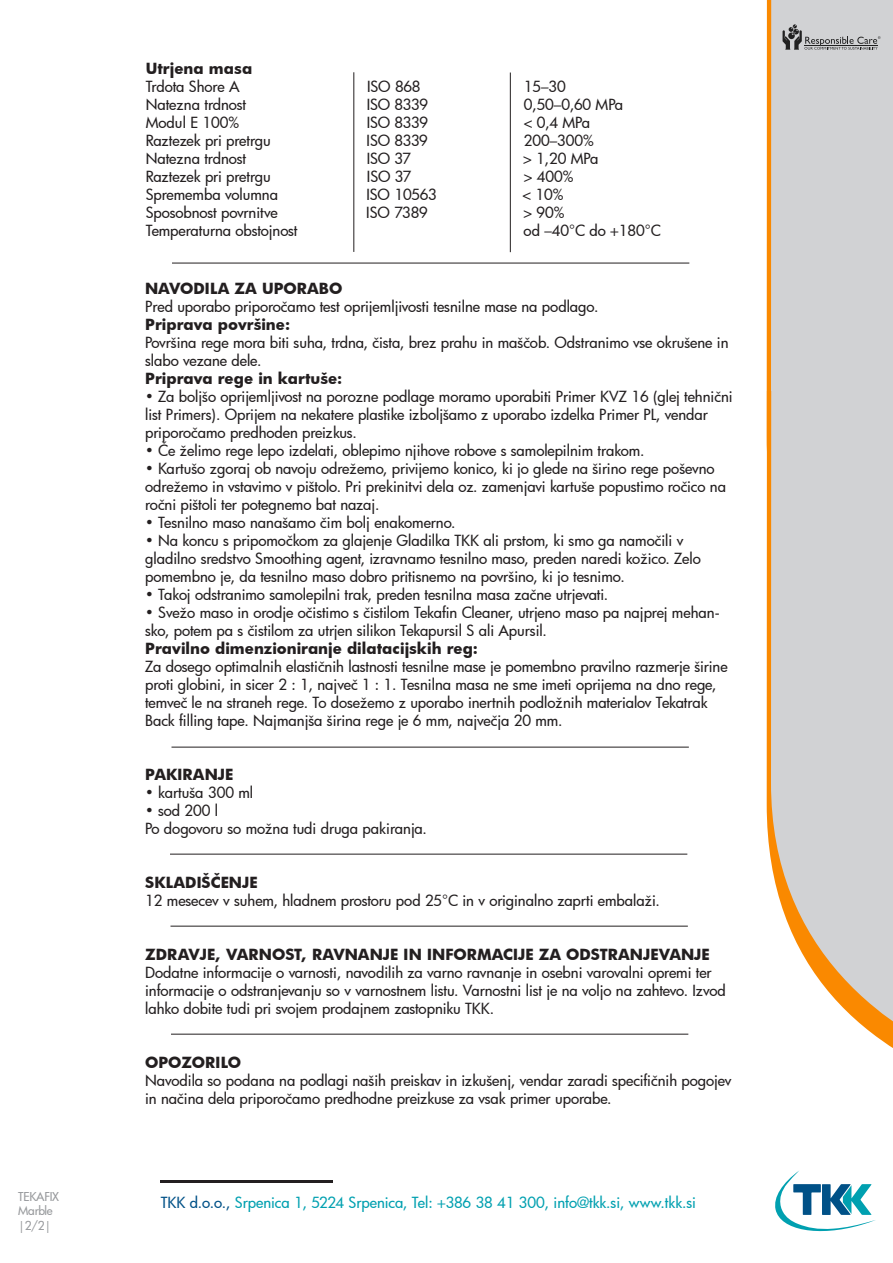
<style>
.page{position:relative;width:893px;height:1263px;background:#fff}
.page>*{position:absolute;margin:0;border:0;box-sizing:border-box;transform-origin:0 0}
.t1{font:500 15px/18px "Futura";letter-spacing:-.005em;color:#231f20}
.t2{font:700 15px "Futura";color:#231f20}
.t3{font:500 15px "Futura";color:#00a0b0}
.t4{font:500 12px/14.4px "Futura";letter-spacing:-.025em;color:#97999c}
.s1{color:#005187}
</style>
<div class="page">
<div style="left:771px;top:0;width:122px;height:392px;background:#d1d2d4"></div>
<svg style="left:782px;top:24px;width:98px;height:26px;background:#abacad"></svg>
<svg style="left:775px;top:1171px;width:101px;height:61px"></svg>
<hr style="left:161px;top:1180px;width:172px;height:2px;background:#231f20">
<hr style="left:767px;top:392px;width:4px;height:468px;background:#fa8900">
<svg style="left:771px;top:392px;width:122px;height:656px;background:#d7d2cd"></svg>
<hr style="left:171px;top:1034px;width:517px;height:1px;background:#231f20">
<hr style="left:171px;top:747px;width:518px;height:1px;background:#231f20">
<hr style="left:170px;top:854px;width:517px;height:1px;background:#231f20">
<hr style="left:170px;top:926px;width:518px;height:1px;background:#231f20">
<hr style="left:354px;top:72px;width:1px;height:180px;background:#231f20">
<hr style="left:510px;top:73px;width:1px;height:179px;background:#231f20">
<hr style="left:172px;top:263px;width:517px;height:1px;background:#231f20">
<p class="t2" style="left:146px;top:58px;width:108px">Utrjena masa</p>
<p class="t1" style="left:146px;top:78px;width:95px">Trdota Shore A</p>
<p class="t1" style="left:367px;top:78px;width:55px">ISO 868</p>
<p class="t1" style="left:524px;top:78px;width:44px">15–30</p>
<p class="t1" style="left:146px;top:96px;width:102px">Natezna trdnost</p>
<p class="t1" style="left:367px;top:96px;width:63px">ISO 8339</p>
<p class="t1" style="left:524px;top:96px;width:101px">0,50–0,60 MPa</p>
<p class="t1" style="left:146px;top:114px;width:95px">Modul E 100%</p>
<p class="t1" style="left:367px;top:114px;width:63px">ISO 8339</p>
<p class="t1" style="left:524px;top:114px;width:68px">&lt; 0,4 MPa</p>
<p class="t1" style="left:146px;top:132px;width:127px">Raztezek pri pretrgu</p>
<p class="t1" style="left:367px;top:132px;width:63px">ISO 8339</p>
<p class="t1" style="left:524px;top:132px;width:72px">200–300%</p>
<p class="t1" style="left:146px;top:150px;width:102px">Natezna trdnost</p>
<p class="t1" style="left:367px;top:150px;width:46px">ISO 37</p>
<p class="t1" style="left:523px;top:150px;width:77px">&gt; 1,20 MPa</p>
<p class="t1" style="left:146px;top:168px;width:127px">Raztezek pri pretrgu</p>
<p class="t1" style="left:367px;top:168px;width:46px">ISO 37</p>
<p class="t1" style="left:524px;top:168px;width:51px">&gt; 400%</p>
<p class="t1" style="left:146px;top:186px;width:134px">Sprememba volumna</p>
<p class="t1" style="left:367px;top:186px;width:72px">ISO 10563</p>
<p class="t1" style="left:523px;top:186px;width:42px">&lt; 10%</p>
<p class="t1" style="left:146px;top:204px;width:134px">Sposobnost povrnitve</p>
<p class="t1" style="left:366px;top:204px;width:63px">ISO 7389</p>
<p class="t1" style="left:524px;top:204px;width:42px">&gt; 90%</p>
<p class="t1" style="left:146px;top:222px;width:153px">Temperaturna obstojnost</p>
<p class="t1" style="left:524px;top:222px;width:139px">od –40°C do +180°C</p>
<p class="t2" style="left:145px;top:278px;width:199px">NAVODILA ZA UPORABO</p>
<p class="t1" style="left:145px;top:297px;width:455px">Pred uporabo priporočamo test oprijemljivosti tesnilne mase na podlago.</p>
<p class="t2" style="left:145px;top:314px;width:147px">Priprava površine:</p>
<p class="t1" style="left:145px;top:333px;width:585px">Površina rege mora biti suha, trdna, čista, brez prahu in maščob. Odstranimo vse okrušene in slabo vezane dele.</p>
<p class="t2" style="left:145px;top:368px;width:199px">Priprava rege in kartuše:</p>
<p class="t1" style="left:145px;top:387px;width:589px">• Za boljšo oprijemljivost na porozne podlage moramo uporabiti Primer KVZ 16 (glej tehnični list Primers). Oprijem na nekatere plastike izboljšamo z uporabo izdelka Primer PL, vendar priporočamo predhoden preizkus.</p>
<p class="t1" style="left:145px;top:441px;width:501px">• Če želimo rege lepo izdelati, oblepimo njihove robove s samolepilnim trakom.</p>
<p class="t1" style="left:145px;top:459px;width:582px">• Kartušo zgoraj ob navoju odrežemo, privijemo konico, ki jo glede na širino rege poševno odrežemo in vstavimo v pištolo. Pri prekinitvi dela oz. zamenjavi kartuše popustimo ročico na ročni pištoli ter potegnemo bat nazaj.</p>
<p class="t1" style="left:145px;top:513px;width:312px">• Tesnilno maso nanašamo čim bolj enakomerno.</p>
<p class="t1" style="left:145px;top:531px;width:557px">• Na koncu s pripomočkom za glajenje Gladilka TKK ali prstom, ki smo ga namočili v gladilno sredstvo Smoothing agent, izravnamo tesnilno maso, preden naredi kožico. Zelo pomembno je, da tesnilno maso dobro pritisnemo na površino, ki jo tesnimo.</p>
<p class="t1" style="left:145px;top:585px;width:464px">• Takoj odstranimo samolepilni trak, preden tesnilna masa začne utrjevati.</p>
<p class="t1" style="left:145px;top:603px;width:576px">• Svežo maso in orodje očistimo s čistilom Tekafin Cleaner, utrjeno maso pa najprej mehan&shy;sko, potem pa s čistilom za utrjen silikon Tekapursil S ali Apursil.</p>
<p class="t2" style="left:145px;top:638px;width:334px">Pravilno dimenzioniranje dilatacijskih reg:</p>
<p class="t1" style="left:145px;top:657px;width:584px">Za dosego optimalnih elastičnih lastnosti tesnilne mase je pomembno pravilno razmerje širine proti globini, in sicer 2 : 1, največ 1 : 1. Tesnilna masa ne sme imeti oprijema na dno rege, temveč le na straneh rege. To dosežemo z uporabo inertnih podložnih materialov Tekatrak Back filling tape. Najmanjša širina rege je 6 mm, največja 20 mm.</p>
<p class="t2" style="left:145px;top:764px;width:90px">PAKIRANJE</p>
<p class="t1" style="left:145px;top:783px;width:110px">• kartuša 300 ml</p>
<p class="t1" style="left:145px;top:801px;width:283px">• sod 200 l<br>Po dogovoru so možna tudi druga pakiranja.</p>
<p class="t2" style="left:145px;top:872px;width:114px">SKLADIŠČENJE</p>
<p class="t1" style="left:145px;top:891px;width:516px">12 mesecev v suhem, hladnem prostoru pod 25°C in v originalno zaprti embalaži.</p>
<p class="t2" style="left:145px;top:944px;width:566px">ZDRAVJE, VARNOST, RAVNANJE IN INFORMACIJE ZA ODSTRANJEVANJE</p>
<p class="t1" style="left:145px;top:963px;width:582px">Dodatne informacije o varnosti, navodilih za varno ravnanje in osebni varovalni opremi ter informacije o odstranjevanju so v varnostnem listu. Varnostni list je na voljo na zahtevo. Izvod lahko dobite tudi pri svojem prodajnem zastopniku TKK.</p>
<p class="t2" style="left:145px;top:1052px;width:97px">OPOZORILO</p>
<p class="t1" style="left:145px;top:1071px;width:588px">Navodila so podana na podlagi naših preiskav in izkušenj, vendar zaradi specifičnih pogojev in načina dela priporočamo predhodne preizkuse za vsak primer uporabe.</p>
<p class="t4" style="left:18px;top:1189px;width:42px">TEKAFIX<br>Marble |2/2|</p>
<p class="t3" style="left:161px;top:1193px;width:537px"><span class="s1">TKK d.o.o.,</span> Srpenica 1, 5224 Srpenica, Tel: +386 38 41 300, info@tkk.si, www.tkk.si</p>
</div>
